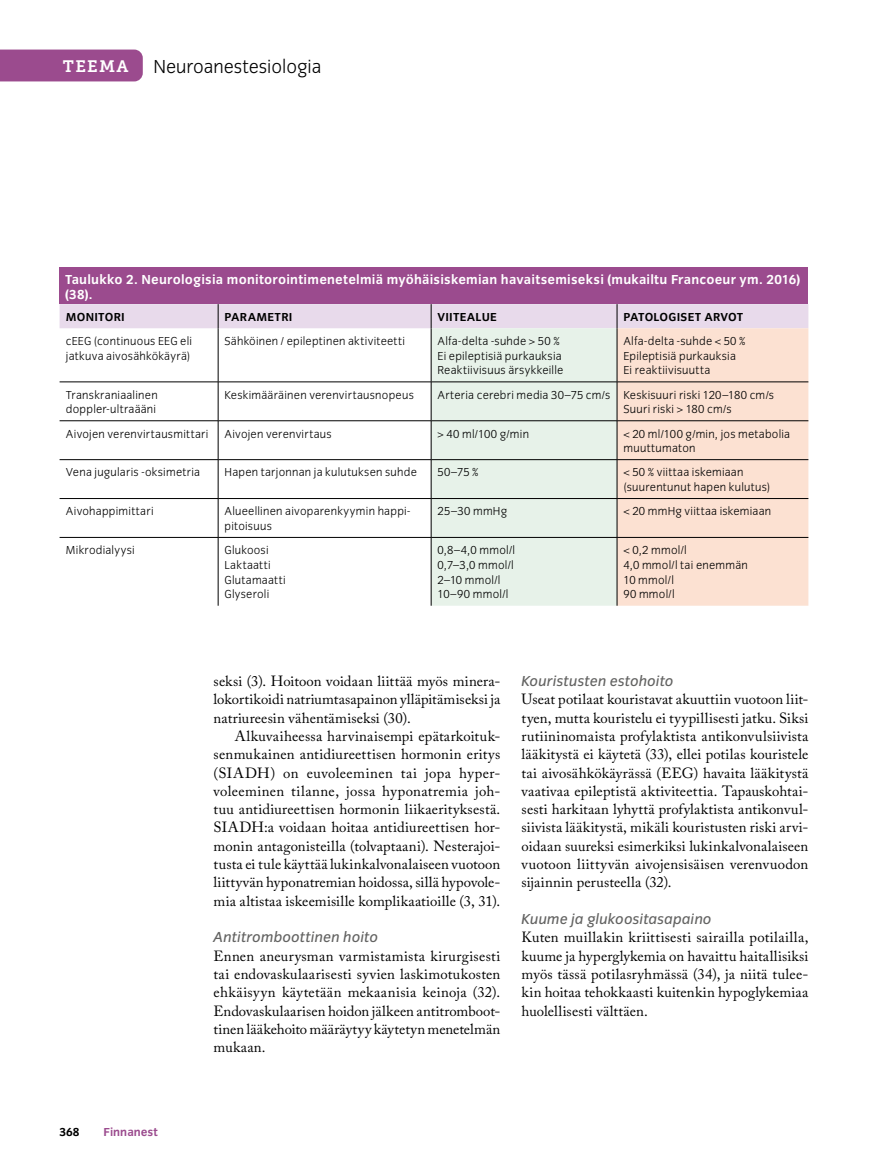
<style>
.page{position:relative;width:885px;height:1174px;background:#fff}
.page>*{position:absolute;margin:0;border:0;box-sizing:border-box;transform-origin:0 0}
.t1{font:300 19.5px "Congress Sans";color:#000}
.t2{font:16.5px "Museo Slab 700";letter-spacing:.08em;color:#fff}
.t3{font:italic 15px "Congress Sans";letter-spacing:.01em;color:#636362}
.t4{font:14.7px/18.3px "Adobe Caslon Pro";letter-spacing:.01em;color:#000;text-align:justify}
.t5{font:700 13.5px/15px "Congress Sans";letter-spacing:.015em;color:#fff}
.t6{font:300 12px/14.7px "Congress Sans";letter-spacing:.02em;color:#000}
.t7{font:700 12px "Congress Sans";letter-spacing:.02em;color:#000}
.t8{font:700 12px "Congress Sans";color:#9b4b8e}
</style>
<div class="page">
<div style="left:0;top:50px;width:143px;height:31px;background:#9b4b8e"></div>
<div style="left:60px;top:268px;width:748px;height:36px;background:#9b4b8e"></div>
<div style="left:432px;top:328px;width:184px;height:277px;background:#e7f2e9"></div>
<div style="left:617px;top:328px;width:191px;height:277px;background:#fce1d2"></div>
<div style="left:60px;top:304px;width:748px;height:24px;background:#e8daeb"></div>
<hr style="left:218px;top:328px;width:1px;height:54px;background:#000">
<hr style="left:431px;top:328px;width:1px;height:54px;background:#000">
<hr style="left:616px;top:328px;width:1px;height:54px;background:#000">
<hr style="left:60px;top:381px;width:158px;height:1px;background:#000">
<hr style="left:218px;top:381px;width:213px;height:1px;background:#000">
<hr style="left:218px;top:382px;width:1px;height:38px;background:#000">
<hr style="left:431px;top:381px;width:186px;height:1px;background:#000">
<hr style="left:431px;top:382px;width:1px;height:38px;background:#000">
<hr style="left:617px;top:381px;width:191px;height:1px;background:#000">
<hr style="left:616px;top:382px;width:1px;height:38px;background:#000">
<hr style="left:60px;top:420px;width:158px;height:1px;background:#000">
<hr style="left:218px;top:420px;width:213px;height:1px;background:#000">
<hr style="left:218px;top:421px;width:1px;height:38px;background:#000">
<hr style="left:431px;top:420px;width:186px;height:1px;background:#000">
<hr style="left:431px;top:421px;width:1px;height:38px;background:#000">
<hr style="left:617px;top:420px;width:191px;height:1px;background:#000">
<hr style="left:616px;top:421px;width:1px;height:38px;background:#000">
<hr style="left:60px;top:459px;width:158px;height:1px;background:#000">
<hr style="left:218px;top:459px;width:213px;height:1px;background:#000">
<hr style="left:218px;top:460px;width:1px;height:38px;background:#000">
<hr style="left:431px;top:459px;width:186px;height:1px;background:#000">
<hr style="left:431px;top:460px;width:1px;height:38px;background:#000">
<hr style="left:617px;top:459px;width:191px;height:1px;background:#000">
<hr style="left:616px;top:460px;width:1px;height:38px;background:#000">
<hr style="left:60px;top:498px;width:158px;height:1px;background:#000">
<hr style="left:218px;top:498px;width:213px;height:1px;background:#000">
<hr style="left:218px;top:499px;width:1px;height:38px;background:#000">
<hr style="left:431px;top:498px;width:186px;height:1px;background:#000">
<hr style="left:431px;top:499px;width:1px;height:38px;background:#000">
<hr style="left:617px;top:498px;width:191px;height:1px;background:#000">
<hr style="left:616px;top:499px;width:1px;height:38px;background:#000">
<hr style="left:60px;top:537px;width:158px;height:1px;background:#000">
<hr style="left:218px;top:537px;width:213px;height:1px;background:#000">
<hr style="left:218px;top:537px;width:1px;height:68px;background:#000">
<hr style="left:431px;top:537px;width:186px;height:1px;background:#000">
<hr style="left:431px;top:537px;width:1px;height:68px;background:#000">
<hr style="left:617px;top:537px;width:191px;height:1px;background:#000">
<hr style="left:616px;top:537px;width:1px;height:68px;background:#000">
<p class="t2" style="left:63px;top:57px;width:67px">TEEMA</p>
<h1 class="t1" style="left:153px;top:56px;width:169px">Neuroanestesiologia</h1>
<p class="t5" style="left:65px;top:271px;width:736px">Taulukko 2. Neurologisia monitorointimenetelmiä myöhäisiskemian havaitsemiseksi (mukailtu Francoeur ym. 2016) (38).</p>
<p class="t7" style="left:66px;top:310px;width:60px">MONITORI</p>
<p class="t7" style="left:224px;top:310px;width:69px">PARAMETRI</p>
<p class="t7" style="left:437px;top:310px;width:61px">VIITEALUE</p>
<p class="t7" style="left:623px;top:310px;width:121px">PATOLOGISET ARVOT</p>
<p class="t6" style="left:66px;top:334px;width:128px">cEEG (continuous EEG eli jatkuva aivosähkökäyrä)</p>
<p class="t6" style="left:224px;top:334px;width:182px">Sähköinen / epileptinen aktiviteetti</p>
<p class="t6" style="left:437px;top:334px;width:127px">Alfa-delta -suhde &gt; 50 %<br>Ei epileptisiä purkauksia<br>Reaktiivisuus ärsykkeille</p>
<p class="t6" style="left:623px;top:334px;width:124px">Alfa-delta -suhde &lt; 50 %<br>Epileptisiä purkauksia<br>Ei reaktiivisuutta</p>
<p class="t6" style="left:66px;top:387px;width:93px">Transkraniaalinen doppler-ultraääni</p>
<p class="t6" style="left:224px;top:387px;width:191px">Keskimääräinen verenvirtausnopeus</p>
<p class="t6" style="left:623px;top:387px;width:152px;text-indent:-186px">Arteria cerebri media 30–75 cm/s Keskisuuri riski 120–180 cm/s<br>Suuri riski &gt; 180 cm/s</p>
<p class="t6" style="left:66px;top:426px;width:144px">Aivojen verenvirtausmittari</p>
<p class="t6" style="left:224px;top:426px;width:109px">Aivojen verenvirtaus</p>
<p class="t6" style="left:437px;top:426px;width:93px">&gt; 40 ml/100 g/min</p>
<p class="t6" style="left:623px;top:426px;width:168px">&lt; 20 ml/100 g/min, jos metabolia muuttumaton</p>
<p class="t6" style="left:66px;top:465px;width:136px">Vena jugularis -oksimetria</p>
<p class="t6" style="left:224px;top:465px;width:194px">Hapen tarjonnan ja kulutuksen suhde</p>
<p class="t6" style="left:437px;top:465px;width:43px">50–75 %</p>
<p class="t6" style="left:623px;top:465px;width:148px">&lt; 50 % viittaa iskemiaan (suurentunut hapen kulutus)</p>
<p class="t6" style="left:66px;top:504px;width:89px">Aivohappimittari</p>
<p class="t6" style="left:224px;top:504px;width:187px">Alueellinen aivoparenkyymin happi&shy;pitoisuus</p>
<p class="t6" style="left:437px;top:504px;width:71px">25–30 mmHg</p>
<p class="t6" style="left:623px;top:504px;width:149px">&lt; 20 mmHg viittaa iskemiaan</p>
<p class="t6" style="left:66px;top:543px;width:70px">Mikrodialyysi</p>
<p class="t6" style="left:224px;top:543px;width:63px">Glukoosi<br>Laktaatti<br>Glutamaatti<br>Glyseroli</p>
<p class="t6" style="left:437px;top:543px;width:79px">0,8–4,0 mmol/l<br>0,7–3,0 mmol/l<br>2–10 mmol/l<br>10–90 mmol/l</p>
<p class="t6" style="left:623px;top:543px;width:126px">&lt; 0,2 mmol/l<br>4,0 mmol/l tai enemmän<br>10 mmol/l<br>90 mmol/l</p>
<p class="t7" style="left:60px;top:1125px;width:22px">368</p>
<p class="t8" style="left:104px;top:1125px;width:56px">Finnanest</p>
<p class="t4" style="left:213px;top:672px;width:288px">seksi (3). Hoitoon voidaan liittää myös minera&shy;lokortikoidi natriumtasapainon ylläpitämiseksi ja natriureesin vähentämiseksi (30).</p>
<p class="t4" style="left:213px;top:726px;width:288px;text-indent:21px">Alkuvaiheessa harvinaisempi epätarkoituk&shy;senmukainen antidiureettisen hormonin eritys (SIADH) on euvoleeminen tai jopa hyper&shy;voleeminen tilanne, jossa hyponatremia joh&shy;tuu antidiureettisen hormonin liikaerityksestä.<br>SIADH:a voidaan hoitaa antidiureettisen hor&shy;monin antagonisteilla (tolvaptaani). Nesterajoi&shy;tusta ei tule käyttää lukinkalvonalaiseen vuotoon liittyvän hyponatremian hoidossa, sillä hypovole&shy;mia altistaa iskeemisille komplikaatioille (3, 31).</p>
<p class="t3" style="left:213px;top:929px;width:166px">Antitromboottinen hoito</p>
<p class="t4" style="left:213px;top:946px;width:288px">Ennen aneurysman varmistamista kirurgisesti tai endovaskulaarisesti syvien laskimotukosten ehkäisyyn käytetään mekaanisia keinoja (32).<br>Endovaskulaarisen hoidon jälkeen antitromboot&shy;tinen lääkehoito määräytyy käytetyn menetelmän mukaan.</p>
<p class="t3" style="left:521px;top:672px;width:154px">Kouristusten estohoito</p>
<p class="t4" style="left:521px;top:690px;width:288px">Useat potilaat kouristavat akuuttiin vuotoon liit&shy;tyen, mutta kouristelu ei tyypillisesti jatku. Siksi rutiininomaista profylaktista antikonvulsiivista lääkitystä ei käytetä (33), ellei potilas kouristele tai aivosähkökäyrässä (EEG) havaita lääkitystä vaativaa epileptistä aktiviteettia. Tapauskohtai&shy;sesti harkitaan lyhyttä profylaktista antikonvul&shy;siivista lääkitystä, mikäli kouristusten riski arvi&shy;oidaan suureksi esimerkiksi lukinkalvonalaiseen vuotoon liittyvän aivojensisäisen verenvuodon sijainnin perusteella (32).</p>
<p class="t3" style="left:521px;top:910px;width:192px">Kuume ja glukoositasapaino</p>
<p class="t4" style="left:521px;top:928px;width:288px">Kuten muillakin kriittisesti sairailla potilailla, kuume ja hyperglykemia on havaittu haitallisiksi myös tässä potilasryhmässä (34), ja niitä tulee&shy;kin hoitaa tehokkaasti kuitenkin hypoglykemiaa huolellisesti välttäen.</p>
</div>
